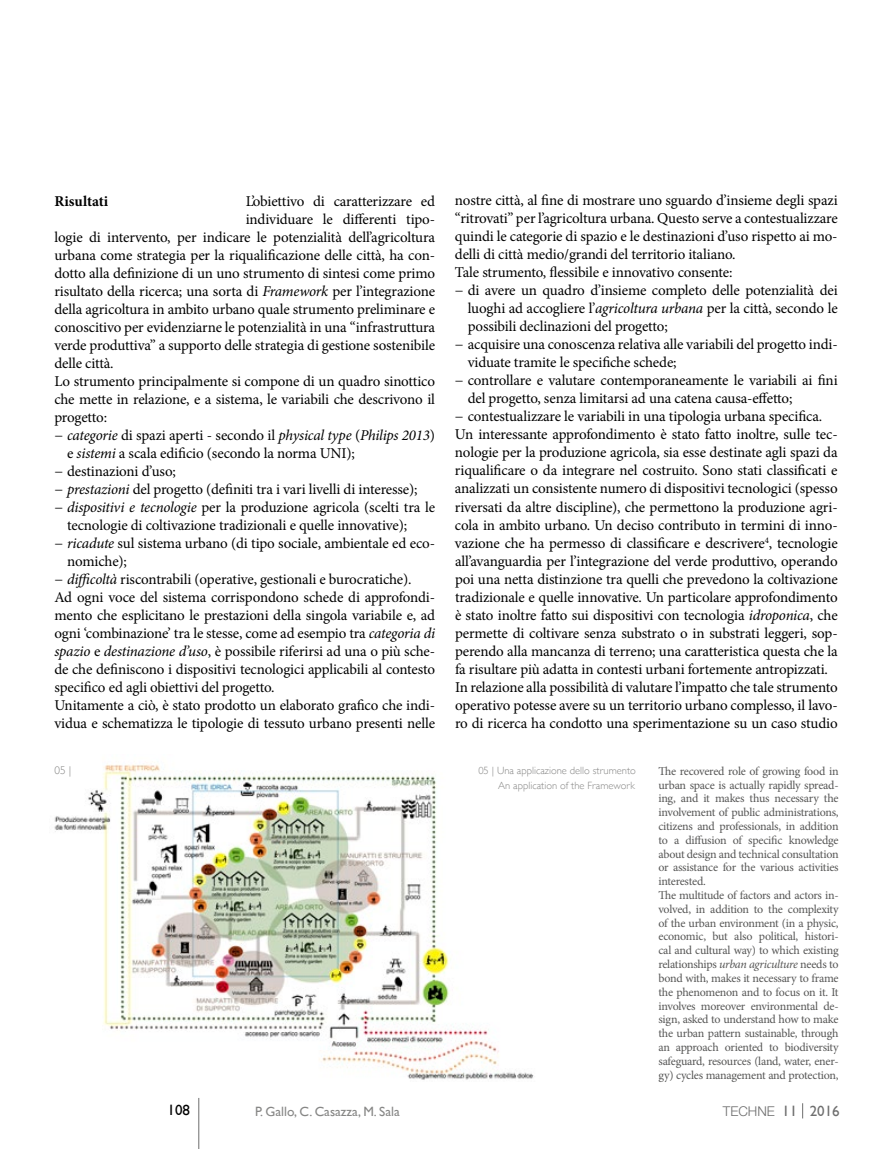
<style>
.page{position:relative;width:893px;height:1149px;background:#fff}
.page>*{position:absolute;margin:0;border:0;box-sizing:border-box;transform-origin:0 0}
.t1{font:15px "Minion Pro";letter-spacing:-.01em;color:#000}
.t2{font:italic 15px "Minion Pro";letter-spacing:-.015em;color:#000}
.t3{font:700 15px "Minion Pro";color:#000}
.t4{font:15px "Gill Sans";color:#000}
.t5{font:13.5px "Gill Sans";color:#878786}
.t6{font:300 13.5px "Helvetica Neue";color:#6e6e6e}
.t7{font:12px/13.8px "Minion Pro";letter-spacing:-.025em;color:#565655}
.t8{font:300 11.25px "Gill Sans";color:#878786}
.t9{font:300 10.5px/14.9px "Gill Sans";color:#878786;text-align:right}
.s1{font-style:italic}
.s2{font-style:normal}
.s3{font-family:"Gill Sans";font-weight:400;font-size:15px}
</style>
<div class="page">
<svg style="left:802px;top:1103px;width:1px;height:15px"></svg>
<hr style="left:198px;top:1097px;width:1px;height:51px;background:#6e6e6e">
<img style="left:54px;top:764px;width:480px;height:316px">
<p class="t1" style="left:246px;top:191px;width:191px">L’obiettivo di caratterizzare ed</p>
<p class="t1" style="left:246px;top:209px;width:191px">individuare le differenti tipo-</p>
<p class="t1" style="left:54px;top:227px;width:382px">logie di intervento, per indicare le potenzialità dell’agricoltura</p>
<p class="t1" style="left:54px;top:245px;width:382px">urbana come strategia per la riqualificazione delle città, ha con-</p>
<p class="t1" style="left:54px;top:263px;width:382px">dotto alla definizione di un uno strumento di sintesi come primo</p>
<p class="t1" style="left:54px;top:281px;width:382px">risultato della ricerca; una sorta di <span class="s1">Framework</span> per l’integrazione</p>
<p class="t1" style="left:54px;top:299px;width:382px">della agricoltura in ambito urbano quale strumento preliminare e</p>
<p class="t1" style="left:54px;top:317px;width:382px">conoscitivo per evidenziarne le potenzialità in una “infrastruttura</p>
<p class="t1" style="left:54px;top:335px;width:382px">verde produttiva” a supporto delle strategia di gestione sostenibile</p>
<p class="t1" style="left:54px;top:353px;width:61px">delle città.</p>
<p class="t1" style="left:54px;top:371px;width:382px">Lo strumento principalmente si compone di un quadro sinottico</p>
<p class="t1" style="left:54px;top:389px;width:382px">che mette in relazione, e a sistema, le variabili che descrivono il</p>
<p class="t1" style="left:54px;top:407px;width:54px">progetto:</p>
<p class="t2" style="left:54px;top:425px;width:382px"><span class="s2">−</span> categorie <span class="s2">di spazi aperti - secondo il</span> physical type <span class="s2">(</span>Philips 2013<span class="s2">)</span></p>
<p class="t1" style="left:67px;top:443px;width:289px">e <span class="s1">sistemi</span> a scala edificio (secondo la norma UNI);</p>
<p class="t1" style="left:54px;top:461px;width:123px">− destinazioni d’uso;</p>
<p class="t1" style="left:54px;top:479px;width:365px">− <span class="s1">prestazioni</span> del progetto (definiti tra i vari livelli di interesse);</p>
<p class="t1" style="left:54px;top:497px;width:382px">− <span class="s1">dispositivi e tecnologie</span> per la produzione agricola (scelti tra le</p>
<p class="t1" style="left:67px;top:515px;width:341px">tecnologie di coltivazione tradizionali e quelle innovative);</p>
<p class="t1" style="left:54px;top:533px;width:382px">− <span class="s1">ricadute</span> sul sistema urbano (di tipo sociale, ambientale ed eco-</p>
<p class="t1" style="left:67px;top:551px;width:61px">nomiche);</p>
<p class="t1" style="left:54px;top:569px;width:359px">− <span class="s1">difficoltà</span> riscontrabili (operative, gestionali e burocratiche).</p>
<p class="t1" style="left:54px;top:587px;width:382px">Ad ogni voce del sistema corrispondono schede di approfondi-</p>
<p class="t1" style="left:54px;top:605px;width:382px">mento che esplicitano le prestazioni della singola variabile e, ad</p>
<p class="t1" style="left:54px;top:623px;width:382px">ogni ‘combinazione’ tra le stesse, come ad esempio tra <span class="s1">categoria di</span></p>
<p class="t1" style="left:54px;top:641px;width:382px"><span class="s1">spazio</span> e <span class="s1">destinazione d’uso</span>, è possibile riferirsi ad una o più sche-</p>
<p class="t1" style="left:54px;top:659px;width:382px">de che definiscono i dispositivi tecnologici applicabili al contesto</p>
<p class="t1" style="left:54px;top:677px;width:222px">specifico ed agli obiettivi del progetto.</p>
<p class="t1" style="left:54px;top:695px;width:382px">Unitamente a ciò, è stato prodotto un elaborato grafico che indi-</p>
<p class="t1" style="left:54px;top:713px;width:382px">vidua e schematizza le tipologie di tessuto urbano presenti nelle</p>
<p class="t3" style="left:54px;top:190px;width:55px">Risultati</p>
<p class="t1" style="left:455px;top:190px;width:384px">nostre città, al fine di mostrare uno sguardo d’insieme degli spazi</p>
<p class="t1" style="left:455px;top:208px;width:384px">“ritrovati” per l’agricoltura urbana. Questo serve a contestualizzare</p>
<p class="t1" style="left:455px;top:226px;width:384px">quindi le categorie di spazio e le destinazioni d’uso rispetto ai mo-</p>
<p class="t1" style="left:455px;top:244px;width:282px">delli di città medio/grandi del territorio italiano.</p>
<p class="t1" style="left:455px;top:262px;width:279px">Tale strumento, flessibile e innovativo consente:</p>
<p class="t1" style="left:455px;top:280px;width:384px">− di avere un quadro d’insieme completo delle potenzialità dei</p>
<p class="t1" style="left:468px;top:298px;width:371px">luoghi ad accogliere l’<span class="s1">agricoltura urbana</span> per la città, secondo le</p>
<p class="t1" style="left:468px;top:316px;width:202px">possibili declinazioni del progetto;</p>
<p class="t1" style="left:455px;top:334px;width:384px">− acquisire una conoscenza relativa alle variabili del progetto indi-</p>
<p class="t1" style="left:468px;top:352px;width:210px">viduate tramite le specifiche schede;</p>
<p class="t1" style="left:455px;top:370px;width:384px">− controllare e valutare contemporaneamente le variabili ai fini</p>
<p class="t1" style="left:468px;top:388px;width:326px">del progetto, senza limitarsi ad una catena causa-effetto;</p>
<p class="t1" style="left:455px;top:406px;width:369px">− contestualizzare le variabili in una tipologia urbana specifica.</p>
<p class="t1" style="left:455px;top:424px;width:384px">Un interessante approfondimento è stato fatto inoltre, sulle tec-</p>
<p class="t1" style="left:455px;top:442px;width:384px">nologie per la produzione agricola, sia esse destinate agli spazi da</p>
<p class="t1" style="left:455px;top:460px;width:384px">riqualificare o da integrare nel costruito. Sono stati classificati e</p>
<p class="t1" style="left:455px;top:478px;width:384px">analizzati un consistente numero di dispositivi tecnologici (spesso</p>
<p class="t1" style="left:455px;top:496px;width:384px">riversati da altre discipline), che permettono la produzione agri-</p>
<p class="t1" style="left:455px;top:514px;width:384px">cola in ambito urbano. Un deciso contributo in termini di inno-</p>
<p class="t1" style="left:455px;top:532px;width:384px">vazione che ha permesso di classificare e descrivere<sup>4</sup>, tecnologie</p>
<p class="t1" style="left:455px;top:550px;width:384px">all’avanguardia per l’integrazione del verde produttivo, operando</p>
<p class="t1" style="left:455px;top:568px;width:384px">poi una netta distinzione tra quelli che prevedono la coltivazione</p>
<p class="t1" style="left:455px;top:586px;width:384px">tradizionale e quelle innovative. Un particolare approfondimento</p>
<p class="t1" style="left:455px;top:604px;width:384px">è stato inoltre fatto sui dispositivi con tecnologia <span class="s1">idroponica</span>, che</p>
<p class="t1" style="left:455px;top:622px;width:384px">permette di coltivare senza substrato o in substrati leggeri, sop-</p>
<p class="t1" style="left:455px;top:640px;width:384px">perendo alla mancanza di terreno; una caratteristica questa che la</p>
<p class="t1" style="left:455px;top:658px;width:374px">fa risultare più adatta in contesti urbani fortemente antropizzati.</p>
<p class="t1" style="left:455px;top:676px;width:384px">In relazione alla possibilità di valutare l’impatto che tale strumento</p>
<p class="t1" style="left:455px;top:694px;width:384px">operativo potesse avere su un territorio urbano complesso, il lavo-</p>
<p class="t1" style="left:455px;top:712px;width:384px">ro di ricerca ha condotto una sperimentazione su un caso studio</p>
<p class="t8" style="left:54px;top:761px;width:18px">05 |</p>
<p class="t9" style="left:478px;top:762px;width:159px">05 | Una applicazione dello strumento<br>An application of the Framework</p>
<p class="t7" style="left:658px;top:763px;width:182px">The recovered role of growing food in urban space is actually rapidly spread&shy;ing, and it makes thus necessary the involvement of public administrations, citizens and professionals, in addition to a diffusion of specific knowledge about design and technical consultation or assistance for the various activities interested.<br>The multitude of factors and actors in&shy;volved, in addition to the complexity of the urban environment (in a physic, economic, but also political, histori&shy;cal and cultural way) to which existing relationships <span class="s1">urban agriculture</span> needs to bond with, makes it necessary to frame the phenomenon and to focus on it. It involves moreover environmental de&shy;sign, asked to understand how to make the urban pattern sustainable, through an approach oriented to biodiversity safeguard, resources (land, water, ener&shy;gy) cycles management and protection,</p>
<p class="t4" style="left:168px;top:1100px;width:24px">108</p>
<p class="t5" style="left:255px;top:1102px;width:146px">P. Gallo, C. Casazza, M. Sala</p>
<p class="t6" style="left:723px;top:1102px;width:118px">TECHNE <span class="s3">11 2016</span></p>
</div>
